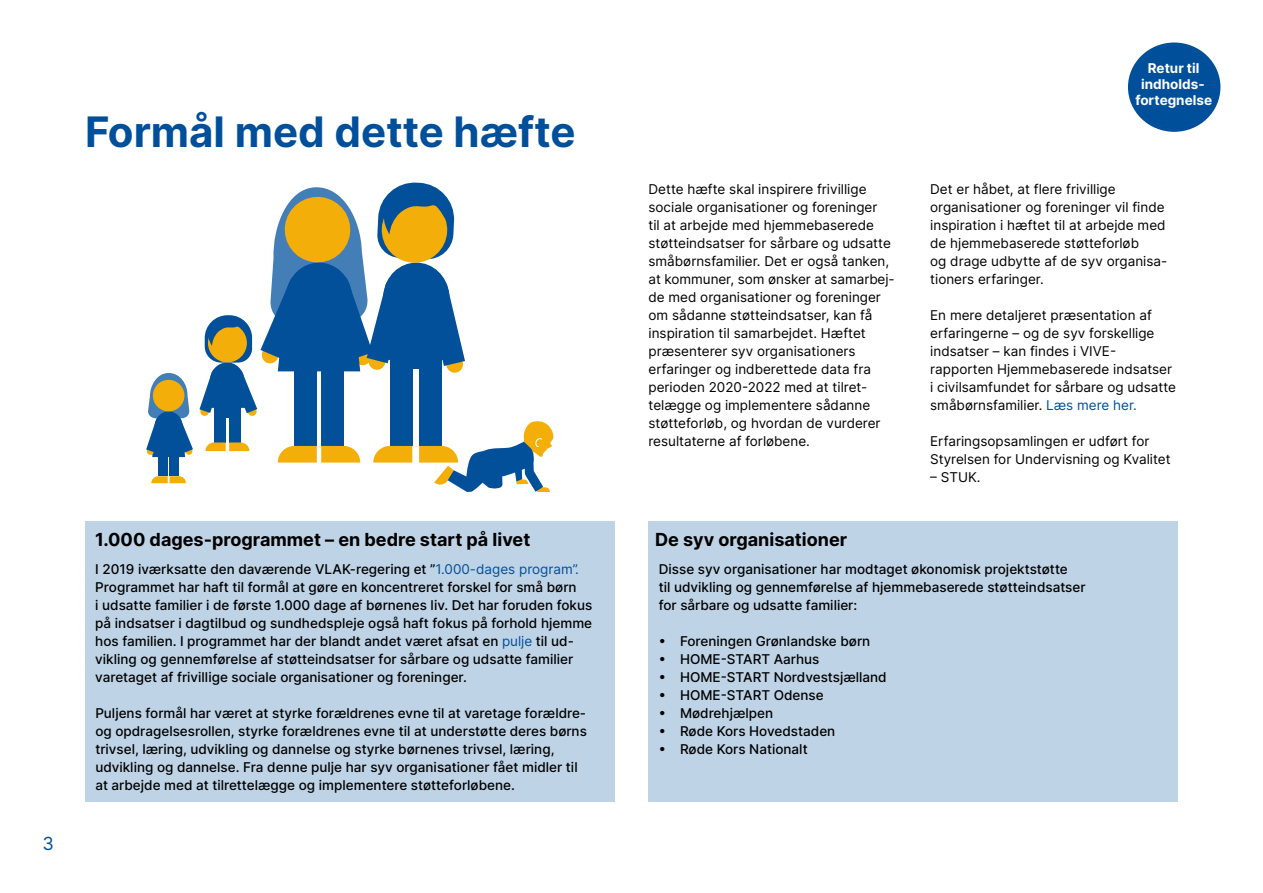
<style>
.page{position:relative;width:1263px;height:893px;background:#fff}
.page>*{position:absolute;margin:0;border:0;box-sizing:border-box;transform-origin:0 0}
.t1{font:700 42px "Inter";color:#004f9b}
.t2{font:700 18px "Inter";color:#000}
.t3{font:18px "Inter";color:#004f9b}
.t4{font:13.5px/18px "Inter Medium 2";color:#000}
.t5{font:13.5px/18px "Inter";color:#000}
.t6{font:500 13.5px "Inter";color:#000}
.t7{font:700 13.5px/16.2px "Inter";color:#fff;text-align:center}
.t8{font:13.5px "Inter Regular 2";color:#000}
.s1{font-family:"Inter";color:#004f9b}
.s2{font-family:"Inter Regular 2"}
.s3{color:#004f9b}
.s4{font-family:"Inter Medium 2";font-weight:400}
.s5{font-family:"Inter";font-weight:500}
</style>
<div class="page">
<div style="left:158px;top:450px;width:10px;height:26px;background:#024f9a"></div>
<div style="left:170px;top:450px;width:9px;height:26px;background:#024f9a"></div>
<svg style="left:151px;top:476px;width:35px;height:7px"></svg>
<svg style="left:146px;top:373px;width:47px;height:84px"></svg>
<svg style="left:199px;top:183px;width:354px;height:309px"></svg>
<div style="left:1128px;top:43px;width:92px;height:89px;background:#004f9b;border-radius:50%"></div>
<div style="left:85px;top:521px;width:529px;height:280px;background:#bfd3e6"></div>
<div style="left:648px;top:521px;width:530px;height:280px;background:#bfd3e6"></div>
<h1 class="t1" style="left:85px;top:101px;width:492px">Formål med dette hæfte</h1>
<h2 class="t3" style="left:43px;top:831px;width:13px">3</h2>
<h2 class="t2" style="left:95px;top:526px;width:436px">1.000 dages-programmet – en bedre start på livet</h2>
<p class="t4" style="left:95px;top:559px;width:498px">I 2019 iværksatte den daværende VLAK-regering et ”<span class="s1">1.000-dages program”.<br></span>Programmet har haft til formål at gøre en koncentreret forskel for små børn<br>i udsatte familier i de første 1.000 dage af børnenes liv. Det har foruden fokus på indsatser i dagtilbud og sundhedspleje også haft fokus på forhold hjemme hos familien. I programmet har der blandt andet været afsat en <span class="s1">pulje</span> til ud&shy;vikling og gennemførelse af støtteindsatser for sårbare og udsatte familier varetaget af frivillige sociale organisationer og foreninger.</p>
<p class="t4" style="left:95px;top:703px;width:493px">Puljens formål har været at styrke forældrenes evne til at varetage forældre&shy;og opdragelsesrollen, styrke forældrenes evne til at understøtte deres børns trivsel, læring, udvikling og dannelse og styrke børnenes trivsel, læring, udvikling og dannelse. Fra denne pulje har syv organisationer fået midler til at arbejde med at tilrettelægge og implementere støtteforløbene.</p>
<p class="t7" style="left:1135px;top:60px;width:78px">Retur til indholds&shy;fortegnelse</p>
<p class="t5" style="left:648px;top:180px;width:248px">Dette hæfte skal inspirere frivillige sociale organisationer og foreninger<br>til at arbejde med hjemmebaserede støtteindsatser for sårbare og udsatte småbørnsfamilier. Det er også tanken, at kommuner, som ønsker at samarbej&shy;de med organisationer og foreninger om sådanne støtteindsatser, kan få inspiration til samarbejdet. Hæftet præsenterer syv organisationers erfaringer og indberettede data fra <span class="s2">perioden 2020-2022 med at tilret&shy;</span>telægge og implementere sådanne støtteforløb, og hvordan de vurderer resultaterne af forløbene.</p>
<p class="t5" style="left:930px;top:180px;width:239px">Det er håbet, at flere frivillige organisationer og foreninger vil finde inspiration i hæftet til at arbejde med de hjemmebaserede støtteforløb<br>og drage udbytte af de syv organisa&shy;tioners erfaringer.</p>
<p class="t5" style="left:930px;top:305px;width:247px">En mere detaljeret præsentation af erfaringerne – og de syv forskellige <span class="s2">indsatser – kan findes i VIVE&shy;</span>rapporten Hjemmebaserede indsatser i civilsamfundet for sårbare og udsatte småbørnsfamilier. <span class="s3">Læs mere her.</span></p>
<p class="t5" style="left:930px;top:431px;width:242px">Erfaringsopsamlingen er udført for<br>Styrelsen for Undervisning og Kvalitet</p>
<p class="t8" style="left:930px;top:467px;width:52px">– STUK.</p>
<h2 class="t2" style="left:655px;top:526px;width:194px">De syv organisationer</h2>
<p class="t4" style="left:659px;top:559px;width:428px">Disse syv organisationer har modtaget økonomisk projektstøtte<br>til udvikling og gennemførelse af hjemmebaserede støtteindsatser for sårbare og udsatte familier:</p>
<p class="t6" style="left:659px;top:631px;width:213px">• Foreningen Grønlandske børn</p>
<p class="t6" style="left:659px;top:649px;width:162px">• HOME-START <span class="s4">Aarhus</span></p>
<p class="t4" style="left:659px;top:667px;width:229px"><span class="s5">• HOME-START</span> Nordvestsjælland</p>
<p class="t6" style="left:659px;top:685px;width:166px">• HOME-START <span class="s4">Odense</span></p>
<p class="t6" style="left:659px;top:703px;width:116px">• Mødrehjælpen</p>
<p class="t6" style="left:659px;top:721px;width:178px">• Røde Kors Hovedstaden</p>
<p class="t6" style="left:659px;top:739px;width:150px">• Røde Kors Nationalt</p>
</div>
